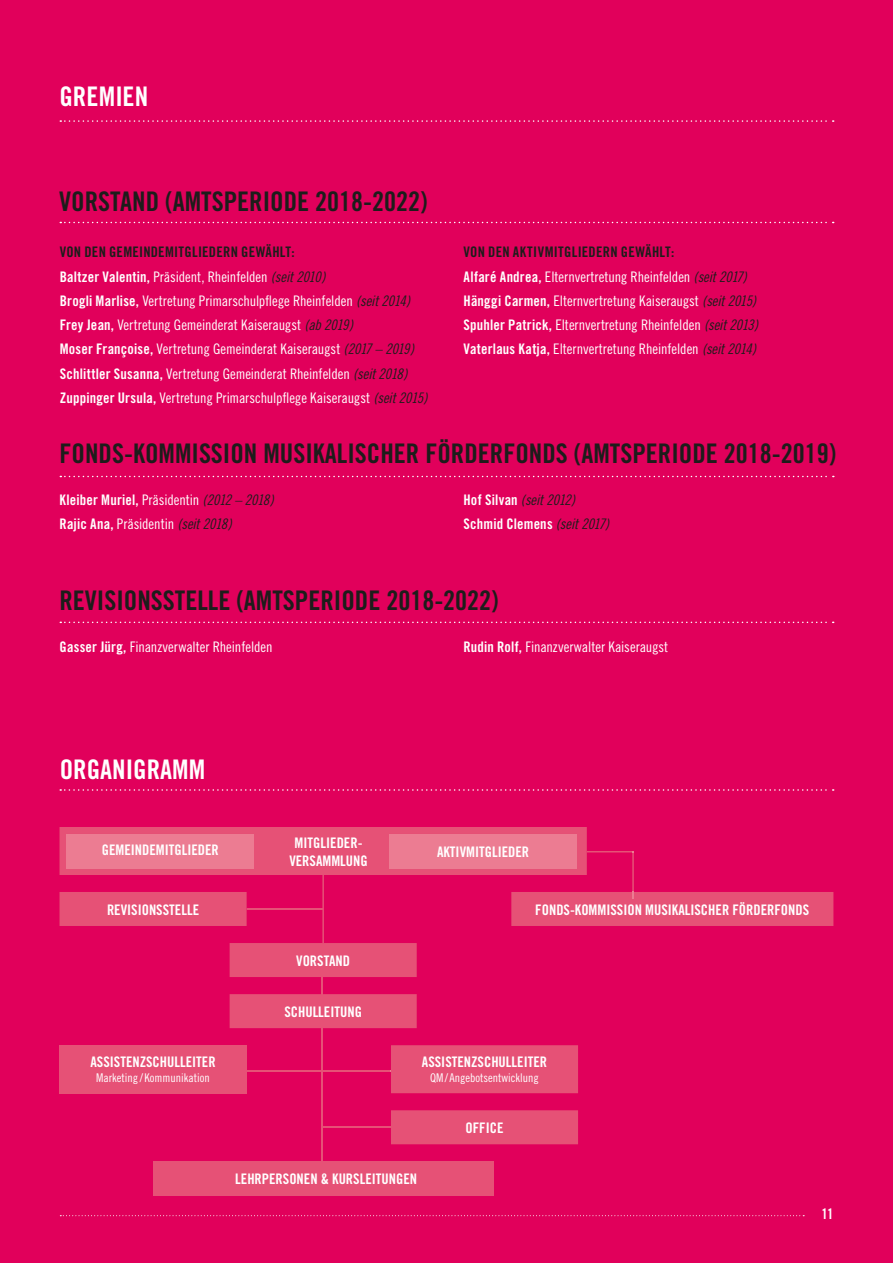
<style>
.page{position:relative;width:893px;height:1263px;background:#e1005b}
.page>*{position:absolute;margin:0;border:0;box-sizing:border-box;transform-origin:0 0}
.t1{font:27px "Trade Gothic Bold Cond Twenty";color:#1d1d1b}
.t2{font:27px "Trade Gothic Bold Cond Twenty";color:#fff}
.t3{font:14.55px/24.3px "Trade Gothic Cond Eighteen";letter-spacing:-.005em;color:#fff}
.t4{font:14.55px/18px "Trade Gothic Bold Cond Twenty";color:#fff;text-align:center}
.t5{font:14.55px "Trade Gothic Bold Cond Twenty";letter-spacing:.02em;color:#1d1d1b}
.t6{font:14.55px "Trade Gothic Cond Eighteen Obl";letter-spacing:-.01em;color:#1d1d1b}
.t7{font:12px "Trade Gothic Cond Eighteen";color:#fff}
.s1{font-family:"Trade Gothic Bold Cond Twenty"}
.s2{font-family:"Trade Gothic Cond Eighteen Obl";color:#1d1d1b}
.s3{font-family:"Trade Gothic Cond Eighteen"}
.s4{font-family:"Trade Gothic Bold Cond Twenty";color:#fff}
</style>
<div class="page">
<div style="left:154px;top:1161px;width:340px;height:30px;background:#e65176"></div>
<hr style="left:154px;top:1191px;width:340px;height:4px;background:#e65176">
<div style="left:391px;top:1110px;width:187px;height:34px;background:#e65176"></div>
<div style="left:60px;top:1045px;width:187px;height:48px;background:#e65176"></div>
<div style="left:391px;top:1045px;width:187px;height:48px;background:#e65176"></div>
<hr style="left:321px;top:1028px;width:1px;height:133px;background:#e65176">
<hr style="left:322px;top:1126px;width:69px;height:2px;background:#e65176">
<hr style="left:323px;top:1070px;width:68px;height:1px;background:#e65176">
<hr style="left:247px;top:1070px;width:74px;height:1px;background:#e65176">
<svg style="left:60px;top:827px;width:773px;height:201px"></svg>
<svg style="left:60px;top:222px;width:774px;height:1px"></svg>
<svg style="left:60px;top:476px;width:774px;height:1px"></svg>
<svg style="left:60px;top:622px;width:774px;height:1px"></svg>
<svg style="left:60px;top:789px;width:774px;height:2px"></svg>
<svg style="left:60px;top:120px;width:774px;height:2px"></svg>
<svg style="left:60px;top:1215px;width:744px;height:1px"></svg>
<h1 class="t2" style="left:60px;top:80px;width:90px">GREMIEN</h1>
<h1 class="t1" style="left:59px;top:185px;width:370px">VORSTAND (AMTSPERIODE 2018-2022)</h1>
<p class="t5" style="left:60px;top:243px;width:237px">VON DEN GEMEINDEMITGLIEDERN GEWÄHLT:</p>
<p class="t3" style="left:60px;top:264px;width:369px"><span class="s1">Baltzer Valentin,</span> Präsident, Rheinfelden <span class="s2">(seit 2010)<br></span><span class="s1">Brogli Marlise,</span> Vertretung Primarschulpflege Rheinfelden <span class="s2">(seit 2014)<br></span><span class="s1">Frey Jean,</span> Vertretung Gemeinderat Kaiseraugst <span class="s2">(ab 2019)<br></span><span class="s1">Moser Françoise,</span> Vertretung Gemeinderat Kaiseraugst <span class="s2">(2017 – 2019)<br></span><span class="s1">Schlittler Susanna,</span> Vertretung Gemeinderat Rheinfelden <span class="s2">(seit 2018)<br></span><span class="s1">Zuppinger Ursula,</span> Vertretung Primarschulpflege Kaiseraugst <span class="s2">(seit 2015)</span></p>
<p class="t5" style="left:463px;top:243px;width:212px">VON DEN AKTIVMITGLIEDERN GEWÄHLT:</p>
<p class="t3" style="left:463px;top:264px;width:296px"><span class="s1">Alfaré Andrea,</span> Elternvertretung Rheinfelden <span class="s2">(seit 2017)<br></span><span class="s1">Hänggi Carmen,</span> Elternvertretung Kaiseraugst <span class="s2">(seit 2015)<br></span><span class="s1">Spuhler Patrick,</span> Elternvertretung Rheinfelden <span class="s2">(seit 2013)<br></span><span class="s1">Vaterlaus Katja,</span> Elternvertretung Rheinfelden <span class="s2">(seit 2014)</span></p>
<h1 class="t1" style="left:60px;top:437px;width:778px">FONDS-KOMMISSION MUSIKALISCHER FÖRDERFONDS (AMTSPERIODE 2018-2019)</h1>
<p class="t4" style="left:60px;top:490px;width:216px">Kleiber Muriel, <span class="s3">Präsidentin</span> <span class="s2">(2012 – 2018)</span></p>
<p class="t3" style="left:60px;top:511px;width:174px"><span class="s1">Rajic Ana,</span> Präsidentin <span class="s2">(seit 2018)</span></p>
<p class="t6" style="left:463px;top:491px;width:113px"><span class="s4">Hof Silvan</span> (seit 2012)</p>
<p class="t4" style="left:463px;top:515px;width:147px">Schmid Clemens <span class="s2">(seit 2017)</span></p>
<h1 class="t1" style="left:59px;top:584px;width:441px">REVISIONSSTELLE (AMTSPERIODE 2018-2022)</h1>
<p class="t3" style="left:60px;top:635px;width:215px"><span class="s1">Gasser Jürg,</span> Finanzverwalter Rheinfelden</p>
<p class="t3" style="left:463px;top:635px;width:206px"><span class="s1">Rudin Rolf,</span> Finanzverwalter Kaiseraugst</p>
<h1 class="t2" style="left:60px;top:753px;width:147px">ORGANIGRAMM</h1>
<p class="t4" style="left:289px;top:833px;width:80px">MITGLIEDER-<br>VERSAMMLUNG</p>
<p class="t4" style="left:102px;top:841px;width:119px">GEMEINDEMITGLIEDER</p>
<p class="t4" style="left:437px;top:842px;width:94px">AKTIVMITGLIEDER</p>
<p class="t4" style="left:107px;top:900px;width:94px">REVISIONSSTELLE</p>
<p class="t4" style="left:90px;top:1053px;width:127px">ASSISTENZSCHULLEITER</p>
<p class="t7" style="left:96px;top:1071px;width:115px">Marketing / Kommunikation</p>
<p class="t4" style="left:296px;top:951px;width:55px">VORSTAND</p>
<p class="t4" style="left:535px;top:900px;width:275px">FONDS-KOMMISSION MUSIKALISCHER FÖRDERFONDS</p>
<p class="t4" style="left:284px;top:1002px;width:79px">SCHULLEITUNG</p>
<p class="t4" style="left:422px;top:1053px;width:127px">ASSISTENZSCHULLEITER</p>
<p class="t7" style="left:430px;top:1071px;width:110px">QM / Angebotsentwicklung</p>
<p class="t4" style="left:466px;top:1118px;width:39px">OFFICE</p>
<p class="t4" style="left:235px;top:1169px;width:183px">LEHRPERSONEN &amp; KURSLEITUNGEN</p>
<p class="t4" style="left:821px;top:1204px;width:14px">11</p>
</div>
